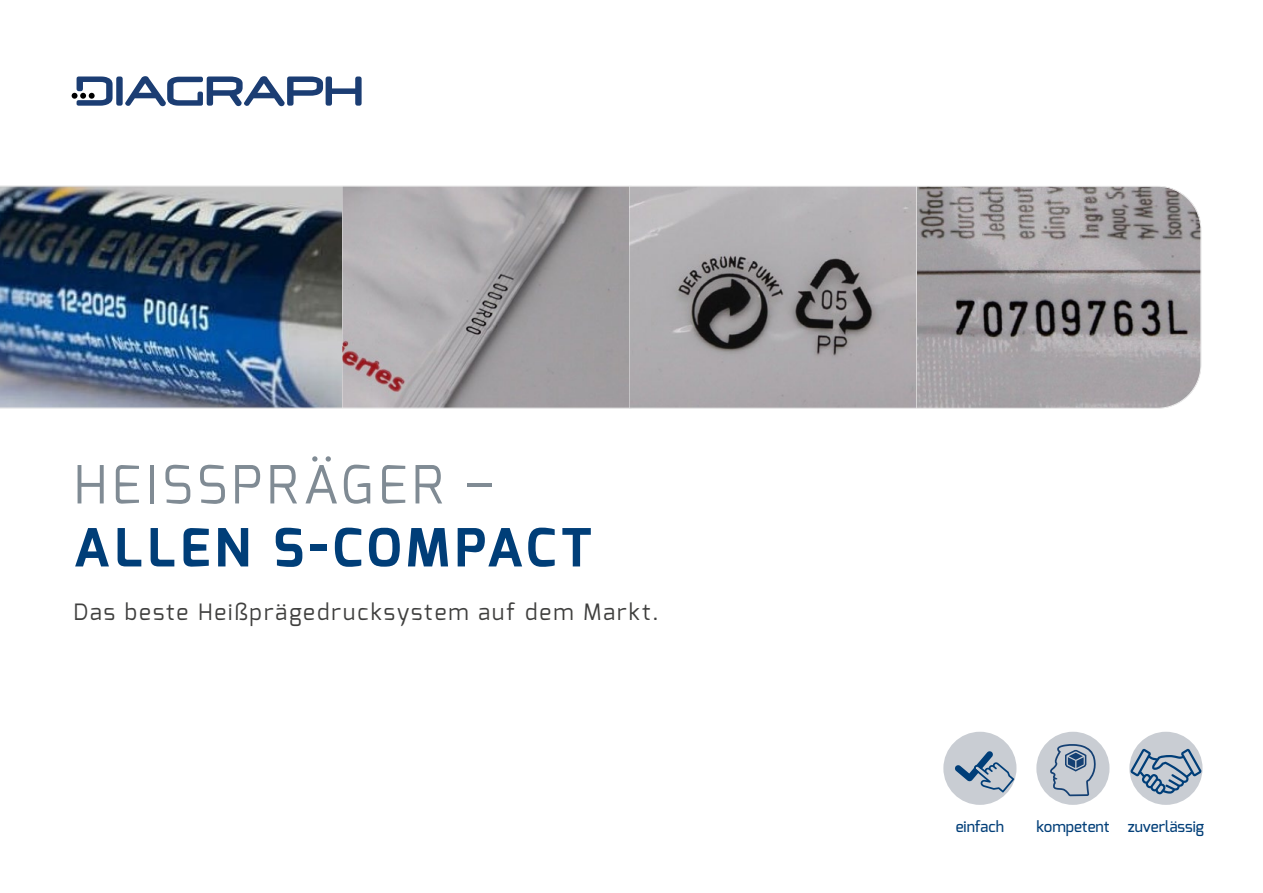
<style>
.page{position:relative;width:1263px;height:893px;background:#fff}
.page>*{position:absolute;margin:0;border:0;box-sizing:border-box;transform-origin:0 0}
.t1{font:700 52.5px "Exo";letter-spacing:.09em;color:#003e78}
.t2{font:52.5px "Exo";letter-spacing:.09em;color:#808b94}
.t3{font:22.5px "Exo";letter-spacing:.09em;color:#3f3f3e}
.t4{font:500 15.15px "Exo";color:#003e78}
</style>
<div class="page">
<svg style="left:72px;top:76px;width:290px;height:30px"></svg>
<img style="left:0;top:186px;width:1201px;height:223px">
<div style="left:943px;top:732px;width:73px;height:73px;background:#c9cdd3;border-radius:50%"></div>
<svg style="left:955px;top:751px;width:59px;height:41px"></svg>
<div style="left:1129px;top:732px;width:73px;height:73px;background:#c9cdd3;border-radius:50%"></div>
<svg style="left:1130px;top:749px;width:72px;height:45px"></svg>
<div style="left:1036px;top:732px;width:73px;height:73px;background:#c9cdd3;border-radius:50%"></div>
<svg style="left:1050px;top:744px;width:46px;height:52px"></svg>
<h1 class="t2" style="left:73px;top:451px;width:421px">HEISSPRÄGER –</h1>
<h1 class="t1" style="left:73px;top:514px;width:520px">ALLEN S-COMPACT</h1>
<p class="t3" style="left:73px;top:597px;width:587px">Das beste Heißprägedrucksystem auf dem Markt.</p>
<p class="t4" style="left:956px;top:817px;width:50px">einfach</p>
<p class="t4" style="left:1036px;top:817px;width:169px">kompetent zuverlässig</p>
</div>
